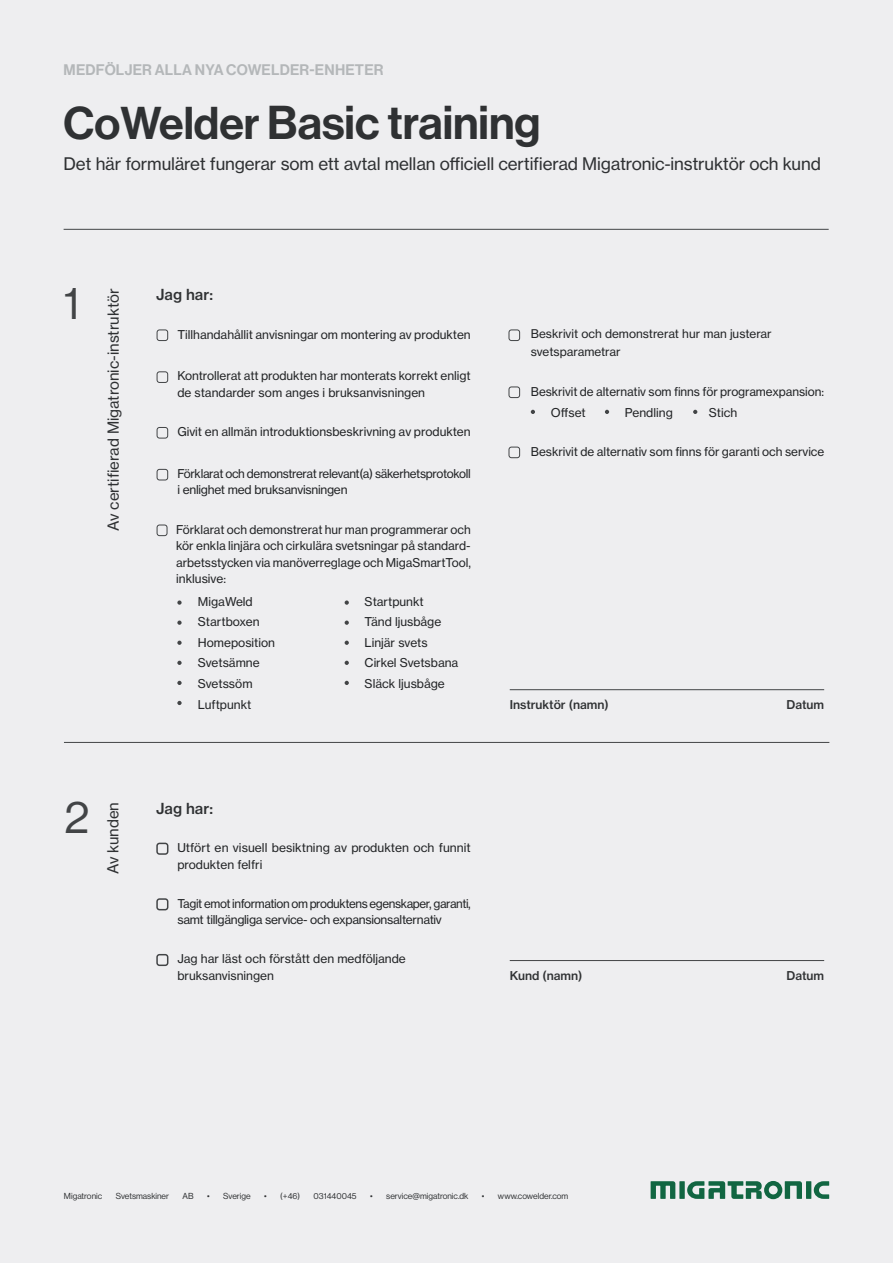
<style>
.page{position:relative;width:893px;height:1263px;background:#eeeef0}
.page>*{position:absolute;margin:0;border:0;box-sizing:border-box;transform-origin:0 0}
.t1{font:46.5px "N Haas Grotesk DS Pro 65 Md";color:#2f3133}
.t2{font:45px "N Haas Grotesk DS Pro 55 Rg";color:#424446}
.t3{font:17.1px "N Haas Grotesk TX Pro 55 Rg";letter-spacing:-.01em;color:#2f3133}
.t4{font:15px "N Haas Grotesk TX Pro 55 Rg";color:#2f3133}
.t5{font:15px "N Haas Grotesk DS Pro 65 Md";letter-spacing:.015em;color:#b4b7b9}
.t6{font:15px "N Haas Grotesk TX Pro 65 Md";color:#2f3133}
.t7{font:12px/16.5px "N Haas Grotesk TX Pro 55 Rg";letter-spacing:-.005em;color:#222426}
.t8{font:12px/16.5px "N Haas Grotesk TX Pro 55 Rg";letter-spacing:-.03em;color:#222426}
.t9{font:12px/16.5px "N Haas Grotesk TX Pro 55 Rg";letter-spacing:-.025em;color:#222426}
.t10{font:12px "N Haas Grotesk TX Pro 65 Md";color:#2f3133}
.t11{font:11.85px/18px "N Haas Grotesk TX Pro 55 Rg";color:#222426}
.t12{font:8.55px "N Haas Grotesk DS Pro 55 Rg";color:#2f3133}
.s1{font-size:45px}
</style>
<div class="page">
<hr style="left:64px;top:229px;width:765px;height:1px;background:#424446">
<hr style="left:64px;top:742px;width:765px;height:1px;background:#424446">
<hr style="left:510px;top:689px;width:314px;height:1px;background:#424446">
<hr style="left:510px;top:960px;width:314px;height:1px;background:#424446">
<div style="left:157px;top:329px;width:11px;height:12px;border:1px solid #424446;border-radius:2px"></div>
<div style="left:509px;top:329px;width:11px;height:12px;border:1px solid #424446;border-radius:2px"></div>
<div style="left:157px;top:371px;width:11px;height:12px;border:1px solid #424446;border-radius:2px"></div>
<div style="left:157px;top:427px;width:11px;height:11px;border:1px solid #424446;border-radius:2px"></div>
<div style="left:156px;top:843px;width:12px;height:12px;border:2px solid #424446;border-radius:2px"></div>
<div style="left:509px;top:447px;width:11px;height:11px;border:1px solid #424446;border-radius:2px"></div>
<div style="left:157px;top:469px;width:11px;height:11px;border:1px solid #424446;border-radius:2px"></div>
<div style="left:156px;top:898px;width:12px;height:12px;border:2px solid #424446;border-radius:2px"></div>
<svg style="left:177px;top:600px;width:5px;height:5px"></svg>
<svg style="left:177px;top:620px;width:5px;height:5px"></svg>
<svg style="left:177px;top:641px;width:5px;height:4px"></svg>
<svg style="left:177px;top:661px;width:5px;height:4px"></svg>
<svg style="left:345px;top:600px;width:4px;height:5px"></svg>
<svg style="left:345px;top:620px;width:4px;height:5px"></svg>
<svg style="left:345px;top:641px;width:4px;height:4px"></svg>
<svg style="left:345px;top:661px;width:4px;height:4px"></svg>
<svg style="left:177px;top:681px;width:5px;height:4px"></svg>
<svg style="left:345px;top:681px;width:4px;height:4px"></svg>
<svg style="left:177px;top:701px;width:5px;height:4px"></svg>
<div style="left:157px;top:524px;width:10px;height:12px;border:1px solid #424446;border-radius:2px"></div>
<div style="left:156px;top:954px;width:12px;height:12px;border:2px solid #424446;border-radius:2px"></div>
<div style="left:509px;top:386px;width:11px;height:12px;border:1px solid #424446;border-radius:2px"></div>
<svg style="left:531px;top:410px;width:4px;height:4px"></svg>
<svg style="left:605px;top:410px;width:4px;height:4px"></svg>
<svg style="left:693px;top:410px;width:4px;height:4px"></svg>
<div style="left:679px;top:1181px;width:6px;height:18px;background:#116642"></div>
<div style="left:806px;top:1181px;width:5px;height:18px;background:#116642"></div>
<svg style="left:814px;top:1181px;width:15px;height:18px"></svg>
<svg style="left:651px;top:1181px;width:24px;height:18px"></svg>
<svg style="left:687px;top:1181px;width:115px;height:18px"></svg>
<p class="t5" style="left:64px;top:61px;width:322px">MEDFÖLJER ALLA NYA COWELDER-ENHETER</p>
<p class="t1" style="left:64px;top:96px;width:478px"><span class="s1">CoWelder</span> Basic training</p>
<p class="t3" style="left:64px;top:154px;width:759px">Det här formuläret fungerar som ett avtal mellan officiell certifierad Migatronic-instruktör och kund</p>
<p class="t2" style="left:64px;top:278px;width:17px">1</p>
<p class="t4" style="left:104px;top:531px;width:244px;rotate:-90deg">Av certifierad Migatronic-instruktör</p>
<p class="t6" style="left:156px;top:285px;width:58px">Jag har:</p>
<p class="t7" style="left:177px;top:326px;width:295px">Tillhandahållit anvisningar om montering av produkten</p>
<p class="t11" style="left:531px;top:325px;width:242px">Beskrivit och demonstrerat hur man justerar svetsparametrar</p>
<p class="t7" style="left:177px;top:368px;width:295px">Kontrollerat att produkten har monterats korrekt enligt de standarder som anges i bruksanvisningen</p>
<p class="t7" style="left:177px;top:423px;width:295px">Givit en allmän introduktionsbeskrivning av produkten</p>
<p class="t7" style="left:531px;top:383px;width:295px">Beskrivit de alternativ som finns för programexpansion:</p>
<p class="t7" style="left:551px;top:404px;width:36px">Offset</p>
<p class="t7" style="left:625px;top:404px;width:49px">Pendling</p>
<p class="t7" style="left:709px;top:404px;width:30px">Stich</p>
<p class="t9" style="left:177px;top:465px;width:295px">Förklarat och demonstrerat relevant(a) säkerhetsprotokoll i enlighet med bruksanvisningen</p>
<p class="t7" style="left:176px;top:521px;width:296px;text-align:justify">Förklarat och demonstrerat hur man programmerar och kör enkla linjära och cirkulära svetsningar på standard&shy;arbetsstycken via manöverreglage och MigaSmartTool, inklusive:</p>
<p class="t7" style="left:198px;top:593px;width:56px">MigaWeld</p>
<p class="t7" style="left:198px;top:614px;width:63px">Startboxen</p>
<p class="t7" style="left:198px;top:634px;width:79px">Homeposition</p>
<p class="t7" style="left:198px;top:655px;width:63px">Svetsämne</p>
<p class="t7" style="left:198px;top:675px;width:56px">Svetssöm</p>
<p class="t7" style="left:198px;top:696px;width:55px">Luftpunkt</p>
<p class="t7" style="left:365px;top:591px;width:95px;line-height:20.5px">Startpunkt<br>Tänd ljusbåge<br>Linjär svets<br>Cirkel Svetsbana<br>Släck ljusbåge</p>
<p class="t7" style="left:531px;top:443px;width:295px">Beskrivit de alternativ som finns för garanti och service</p>
<p class="t10" style="left:510px;top:697px;width:101px">Instruktör (namn)</p>
<p class="t10" style="left:787px;top:697px;width:39px">Datum</p>
<p class="t2" style="left:65px;top:792px;width:27px">2</p>
<p class="t4" style="left:104px;top:874px;width:74px;rotate:-90deg">Av kunden</p>
<p class="t6" style="left:156px;top:799px;width:58px">Jag har:</p>
<p class="t7" style="left:177px;top:839px;width:295px">Utfört en visuell besiktning av produkten och funnit produkten felfri</p>
<p class="t8" style="left:177px;top:895px;width:295px">Tagit emot information om produktens egenskaper, garanti, samt tillgängliga service- och expansionsalternativ</p>
<p class="t7" style="left:177px;top:951px;width:230px">Jag har läst och förstått den medföljande bruksanvisningen</p>
<p class="t10" style="left:510px;top:968px;width:74px">Kund (namn)</p>
<p class="t10" style="left:787px;top:968px;width:39px">Datum</p>
<p class="t12" style="left:64px;top:1191px;width:40px">Migatronic</p>
<p class="t12" style="left:116px;top:1191px;width:55px">Svetsmaskiner</p>
<p class="t12" style="left:183px;top:1191px;width:13px">AB</p>
<p class="t12" style="left:207px;top:1191px;width:45px">• Sverige</p>
<p class="t12" style="left:264px;top:1191px;width:37px">• (+46)</p>
<p class="t12" style="left:314px;top:1191px;width:44px">031440045</p>
<p class="t12" style="left:370px;top:1191px;width:100px">• service@migatronic.dk</p>
<p class="t12" style="left:482px;top:1191px;width:88px">• www.cowelder.com</p>
</div>
